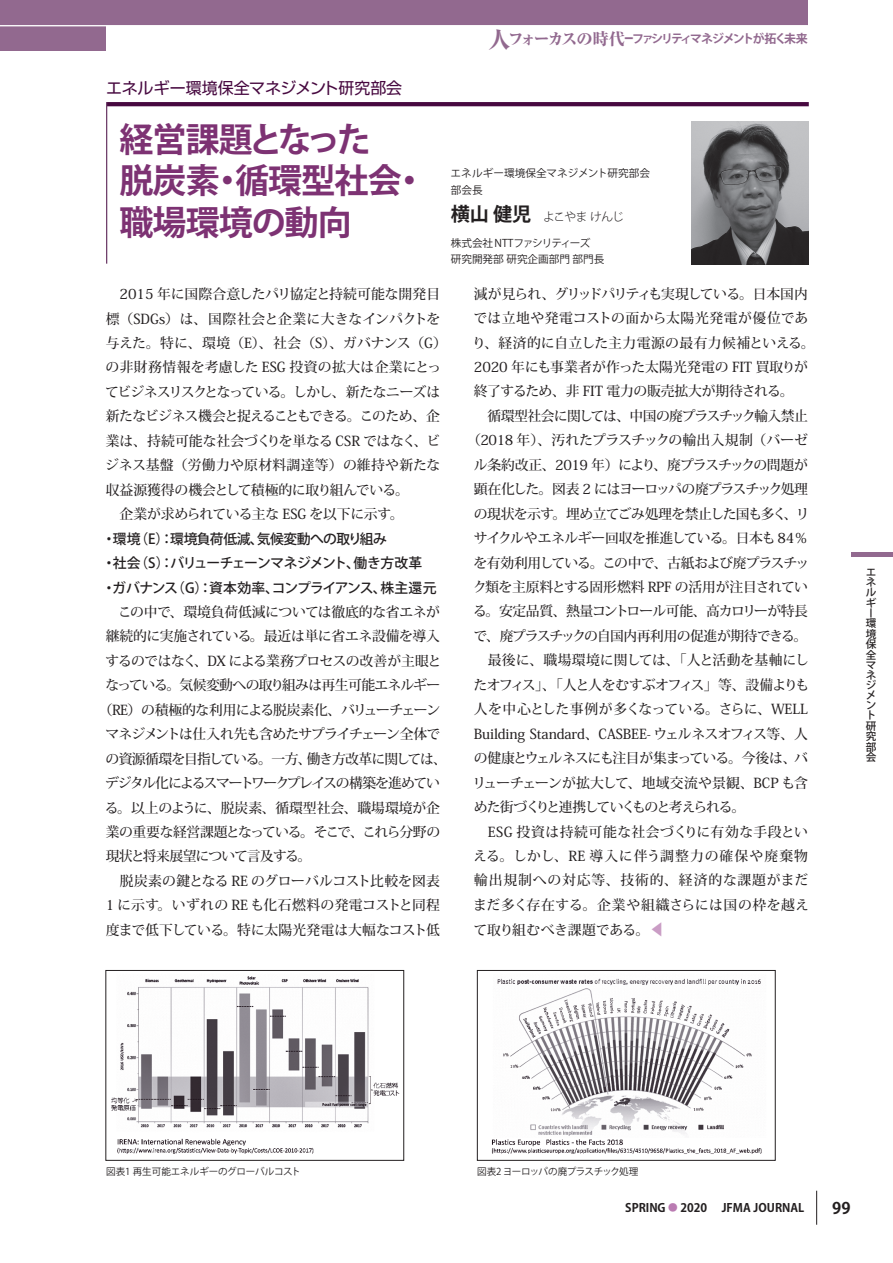
<style>
.page{position:relative;width:893px;height:1263px;background:#fff}
.page>*{position:absolute;margin:0;border:0;box-sizing:border-box;transform-origin:0 0}
.t1{font:700 34.05px/41.4px "Koz Go Pro";letter-spacing:-.025em;color:#7d3273}
.t2{font:15.9px "Shin Go Pro";color:#470940}
.t3{font:700 15.9px "Koz Go Pro";color:#231f20}
.t4{font:500 13.8px/24.5px "Koz Min Pro";letter-spacing:-.01em;color:#231f20}
.t5{font:500 13.8px "Koz Min Pro";letter-spacing:-.03em;color:#231f20}
.t6{font:500 13.8px/24.5px "Koz Go Pro";letter-spacing:-.04em;color:#231f20}
.t7{font:500 13.8px "Koz Min Pro";letter-spacing:-.05em;color:#231f20}
.t8{font:500 13.8px "Koz Min Pro";letter-spacing:-.07em;color:#231f20}
.t9{font:500 13.8px "Koz Min Pro";letter-spacing:-.055em;color:#231f20}
.t10{font:500 13.8px "Koz Min Pro";letter-spacing:-.08em;color:#231f20}
.t11{font:500 13.8px "Koz Min Pro";letter-spacing:-.065em;color:#231f20}
.t12{font:500 13.8px "Koz Min Pro";letter-spacing:-.005em;color:#231f20}
.t13{font:500 13.8px "Koz Min Pro";letter-spacing:-.09em;color:#231f20}
.t14{font:500 13.8px "Koz Min Pro";letter-spacing:.04em;color:#231f20}
.t15{font:500 13.8px "Koz Min Pro";letter-spacing:-.095em;color:#231f20}
.t16{font:500 13.8px "Koz Min Pro";letter-spacing:-.075em;color:#231f20}
.t17{font:500 13.8px "Koz Min Pro";letter-spacing:.02em;color:#231f20}
.t18{font:500 13.8px "Koz Min Pro";letter-spacing:.025em;color:#231f20}
.t19{font:500 13.8px "Koz Min Pro";letter-spacing:.015em;color:#231f20}
.t20{font:500 13.8px "Koz Min Pro";letter-spacing:.035em;color:#231f20}
.t21{font:500 13.8px "Koz Min Pro";letter-spacing:.07em;color:#231f20}
.t22{font:500 13.8px "Koz Min Pro";letter-spacing:.065em;color:#231f20}
.t23{font:700 12px "Koz Go Pro";letter-spacing:-.165em;color:#92698f}
.t24{font:700 11.7px "Koz Go Pro";color:#231f20}
.t25{font:300 11.7px "Koz Go Pro";letter-spacing:-.07em;color:#231f20}
.t26{font:10.65px/17px "Koz Go Pro";color:#231f20}
.t27{font:500 10.65px/10.4px "Koz Go Pro";color:#231f20}
.t28{font:9.6px "Koz Go Pro";letter-spacing:-.02em;color:#231f20}
.t29{font:9.6px "Koz Go Pro";letter-spacing:-.05em;color:#231f20}
.s1{font-family:"Ryumin Pro";font-weight:800;font-size:22.5px}
.s2{font-family:"Ryumin Pro";font-weight:800;font-size:16.5px}
.s3{font-size:18px}
.s4{font-weight:700;font-size:19.2px}
.s5{font-size:14.85px;color:#ca9dc5}
.s6{font-size:9.6px;color:#ba7bb2}
.s7{font-weight:300}
</style>
<div class="page">
<hr style="left:816px;top:1191px;width:1px;height:34px;background:#231f20">
<div style="left:0;top:26px;width:105px;height:25px;background:#92698f"></div>
<div style="left:0;top:0;width:808px;height:26px;background:#92698f"></div>
<hr style="left:0;top:25px;width:808px;height:1px;background:#fff">
<svg style="left:107px;top:102px;width:702px;height:4px;background:#490c42"></svg>
<hr style="left:106px;top:102px;width:1px;height:162px;background:#470940">
<hr style="left:851px;top:553px;width:42px;height:4px;background:#92698f">
<img style="left:111px;top:976px;width:289px;height:178px">
<div style="left:106px;top:970px;width:298px;height:190px;border:1px solid #231f20"></div>
<img style="left:491px;top:978px;width:271px;height:176px">
<div style="left:477px;top:970px;width:298px;height:190px;border:1px solid #231f20"></div>
<img style="left:692px;top:122px;width:117px;height:143px">
<p class="t23" style="left:488px;top:31px;width:321px"><span class="s1">人</span><span class="s2">フォーカスの時代</span><span class="s3">-</span>ファシリティマネジメントが拓く未来</p>
<p class="t2" style="left:106px;top:75px;width:298px">エネルギー環境保全マネジメント研究部会</p>
<h1 class="t1" style="left:119px;top:121px;width:308px">経営課題となった<br>脱炭素・循環型社会・職場環境の動向</h1>
<p class="t4" style="left:105px;top:281px;width:343px">　2015 年に国際合意したパリ協定と持続可能な開発目標（SDGs）は、国際社会と企業に大きなインパクトを与えた。特に、環境（E）、社会（S）、ガバナンス（G）の非財務情報を考慮した ESG 投資の拡大は企業にとってビジネスリスクとなっている。しかし、新たなニーズは新たなビジネス機会と捉えることもできる。このため、企業は、持続可能な社会づくりを単なる CSR ではなく、ビジネス基盤（労働力や原材料調達等）の維持や新たな収益源獲得の機会として積極的に取り組んでいる。<br>　企業が求められている主な ESG を以下に示す。</p>
<p class="t6" style="left:102px;top:527px;width:336px">・環境（E）：環境負荷低減、気候変動への取り組み<br>・社会（S）：バリューチェーンマネジメント、働き方改革・ガバナンス（G）：資本効率、コンプライアンス、株主還元</p>
<p class="t5" style="left:106px;top:602px;width:336px">　この中で、環境負荷低減については徹底的な省エネが</p>
<p class="t5" style="left:106px;top:626px;width:336px">継続的に実施されている。最近は単に省エネ設備を導入</p>
<p class="t5" style="left:106px;top:651px;width:337px">するのではなく、DX による業務プロセスの改善が主眼と</p>
<p class="t7" style="left:106px;top:675px;width:336px">なっている。気候変動への取り組みは再生可能エネルギー</p>
<p class="t5" style="left:99px;top:700px;width:343px">（RE）の積極的な利用による脱炭素化、バリューチェーン</p>
<p class="t16" style="left:105px;top:724px;width:336px">マネジメントは仕入れ先も含めたサプライチェーン全体で</p>
<p class="t8" style="left:106px;top:749px;width:343px">の資源循環を目指している。一方、働き方改革に関しては、</p>
<p class="t15" style="left:105px;top:773px;width:336px">デジタル化によるスマートワークプレイスの構築を進めてい</p>
<p class="t12" style="left:105px;top:798px;width:337px">る。以上のように、脱炭素、循環型社会、職場環境が企</p>
<p class="t9" style="left:106px;top:822px;width:336px">業の重要な経営課題となっている。そこで、これら分野の</p>
<p class="t7" style="left:106px;top:846px;width:207px">現状と将来展望について言及する。</p>
<p class="t4" style="left:106px;top:868px;width:336px">　脱炭素の鍵となる RE のグローバルコスト比較を図表</p>
<p class="t17" style="left:106px;top:895px;width:336px">1 に示す。いずれの RE も化石燃料の発電コストと同程</p>
<p class="t5" style="left:106px;top:920px;width:336px">度まで低下している。特に太陽光発電は大幅なコスト低</p>
<p class="t26" style="left:451px;top:165px;width:201px">エネルギー環境保全マネジメント研究部会部会長</p>
<p class="t25" style="left:451px;top:209px;width:175px"><span class="s4">横山 健児</span> よこやま けんじ</p>
<p class="t26" style="left:451px;top:236px;width:155px;line-height:15.9px">株式会社 NTTファシリティーズ<br>研究開発部 研究企画部門 部門長</p>
<p class="t10" style="left:474px;top:284px;width:336px">減が見られ、グリッドパリティも実現している。日本国内</p>
<p class="t14" style="left:473px;top:308px;width:336px">では立地や発電コストの面から太陽光発電が優位であ</p>
<p class="t18" style="left:472px;top:333px;width:344px">り、経済的に自立した主力電源の最有力候補といえる。</p>
<p class="t4" style="left:474px;top:354px;width:336px">2020 年にも事業者が作った太陽光発電の FIT 買取りが</p>
<p class="t5" style="left:474px;top:381px;width:321px">終了するため、非 FIT 電力の販売拡大が期待される。</p>
<p class="t9" style="left:474px;top:406px;width:336px">　循環型社会に関しては、中国の廃プラスチック輸入禁止</p>
<p class="t5" style="left:467px;top:430px;width:342px">（2018 年）、汚れたプラスチックの輸出入規制（バーゼ</p>
<p class="t5" style="left:474px;top:455px;width:336px">ル条約改正、2019 年）により、廃プラスチックの問題が</p>
<p class="t10" style="left:474px;top:479px;width:336px">顕在化した。図表 2 にはヨーロッパの廃プラスチック処理</p>
<p class="t5" style="left:474px;top:504px;width:337px">の現状を示す。埋め立てごみ処理を禁止した国も多く、リ</p>
<p class="t5" style="left:474px;top:528px;width:336px">サイクルやエネルギー回収を推進している。日本も 84％</p>
<p class="t11" style="left:474px;top:553px;width:337px">を有効利用している。この中で、古紙および廃プラスチッ</p>
<p class="t5" style="left:473px;top:577px;width:337px">ク類を主原料とする固形燃料 RPF の活用が注目されてい</p>
<p class="t7" style="left:473px;top:601px;width:336px">る。安定品質、熱量コントロール可能、高カロリーが特長</p>
<p class="t11" style="left:473px;top:626px;width:335px">で、廃プラスチックの自国内再利用の促進が期待できる。</p>
<p class="t19" style="left:474px;top:650px;width:336px">　最後に、職場環境に関しては、「人と活動を基軸にし</p>
<p class="t13" style="left:474px;top:675px;width:337px">たオフィス」、「人と人をむすぶオフィス」等、設備よりも</p>
<p class="t4" style="left:474px;top:696px;width:336px">人を中心とした事例が多くなっている。さらに、WELL</p>
<p class="t4" style="left:474px;top:721px;width:336px">Building Standard、CASBEE- ウェルネスオフィス等、人</p>
<p class="t8" style="left:474px;top:748px;width:336px">の健康とウェルネスにも注目が集まっている。今後は、バ</p>
<p class="t12" style="left:472px;top:773px;width:337px">リューチェーンが拡大して、地域交流や景観、BCP も含</p>
<p class="t13" style="left:474px;top:797px;width:273px">めた街づくりと連携していくものと考えられる。</p>
<p class="t20" style="left:474px;top:821px;width:336px">　ESG 投資は持続可能な社会づくりに有効な手段とい</p>
<p class="t21" style="left:473px;top:846px;width:336px">える。しかし、RE 導入に伴う調整力の確保や廃棄物</p>
<p class="t22" style="left:474px;top:870px;width:336px">輸出規制への対応等、技術的、経済的な課題がまだ</p>
<p class="t14" style="left:473px;top:895px;width:338px">まだ多く存在する。企業や組織さらには国の枠を越え</p>
<p class="t4" style="left:473px;top:917px;width:193px">て取り組むべき課題である。<span class="s5">◀</span></p>
<p class="t27" style="left:866px;top:568px;width:12px">エネルギー環境保全マネジメント研究部会</p>
<p class="t28" style="left:106px;top:1165px;width:196px">図表1 再生可能エネルギーのグローバルコスト</p>
<p class="t29" style="left:477px;top:1165px;width:163px">図表2 ヨーロッパの廃プラスチック処理</p>
<p class="t24" style="left:625px;top:1200px;width:181px">SPRING <span class="s6">●</span> 2020 <span class="s7">　</span>JFMA JOURNAL</p>
<p class="t3" style="left:832px;top:1198px;width:20px">99</p>
</div>
